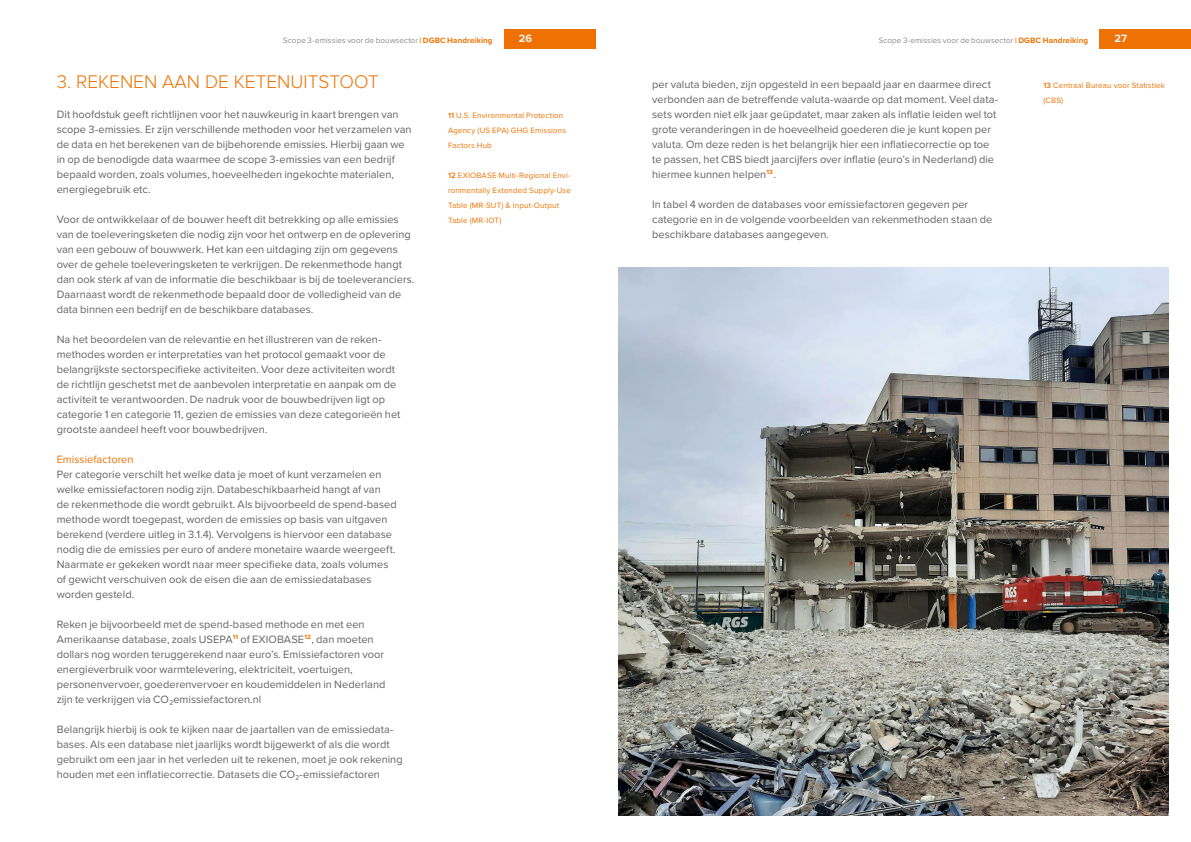
<style>
.page{position:relative;width:1191px;height:842px;background:#fff}
.page>*{position:absolute;margin:0;border:0;box-sizing:border-box;transform-origin:0 0}
.t1{font:300 19px "Proxima Nova";color:#ee7203}
.t2{font:11px/15px "Proxima Nova";letter-spacing:.005em;color:#646363}
.t3{font:11px "Proxima Nova";color:#ee7203}
.t4{font:700 11px "Proxima Nova";color:#f1f1f1}
.t5{font:8px/15px "Proxima Nova";letter-spacing:.015em;color:#ee7203}
.t6{font:300 8px "Proxima Nova";letter-spacing:.015em;color:#646363}
.s1{font-weight:700;color:#ee7203}
.s2{font-weight:600}
</style>
<div class="page">
<img style="left:618px;top:268px;width:550px;height:548px">
<div style="left:503px;top:29px;width:92px;height:20px;background:#ee7203"></div>
<div style="left:1099px;top:29px;width:92px;height:20px;background:#ee7203"></div>
<p class="t6" style="left:283px;top:36px;width:211px">Scope 3-emissies voor de bouwsector <span class="s1">| DGBC Handreiking</span></p>
<p class="t4" style="left:519px;top:30px;width:15px">26</p>
<p class="t6" style="left:878px;top:36px;width:211px">Scope 3-emissies voor de bouwsector <span class="s1">| DGBC Handreiking</span></p>
<p class="t4" style="left:1114px;top:30px;width:14px">27</p>
<h1 class="t1" style="left:57px;top:73px;width:323px">3. REKENEN AAN DE KETENUITSTOOT</h1>
<p class="t2" style="left:57px;top:106px;width:356px">Dit hoofdstuk geeft richtlijnen voor het nauwkeurig in kaart brengen van scope 3-emissies. Er zijn verschillende methoden voor het verzamelen van de data en het berekenen van de bijbehorende emissies. Hierbij gaan we in op de benodigde data waarmee de scope 3-emissies van een bedrijf bepaald worden, zoals volumes, hoeveelheden ingekochte materialen, energiegebruik etc.</p>
<p class="t2" style="left:57px;top:211px;width:359px">Voor de ontwikkelaar of de bouwer heeft dit betrekking op alle emissies van de toeleveringsketen die nodig zijn voor het ontwerp en de oplevering van een gebouw of bouwwerk. Het kan een uitdaging zijn om gegevens over de gehele toeleveringsketen te verkrijgen. De rekenmethode hangt dan ook sterk af van de informatie die beschikbaar is bij de toeleveranciers.<br>Daarnaast wordt de rekenmethode bepaald door de volledigheid van de data binnen een bedrijf en de beschikbare databases.</p>
<p class="t2" style="left:57px;top:331px;width:345px">Na het beoordelen van de relevantie en het illustreren van de reken&shy;methodes worden er interpretaties van het protocol gemaakt voor de belangrijkste sectorspecifieke activiteiten. Voor deze activiteiten wordt de richtlijn geschetst met de aanbevolen interpretatie en aanpak om de activiteit te verantwoorden. De nadruk voor de bouwbedrijven ligt op categorie 1 en categorie 11, gezien de emissies van deze categorieën het grootste aandeel heeft voor bouwbedrijven.</p>
<p class="t3" style="left:57px;top:451px;width:78px">Emissiefactoren</p>
<p class="t2" style="left:57px;top:466px;width:341px">Per categorie verschilt het welke data je moet of kunt verzamelen en welke emissiefactoren nodig zijn. Databeschikbaarheid hangt af van<br>de rekenmethode die wordt gebruikt. Als bijvoorbeeld de spend-based methode wordt toegepast, worden de emissies op basis van uitgaven berekend (verdere uitleg in 3.1.4). Vervolgens is hiervoor een database nodig die de emissies per euro of andere monetaire waarde weergeeft.<br>Naarmate er gekeken wordt naar meer specifieke data, zoals volumes of gewicht verschuiven ook de eisen die aan de emissiedatabases worden gesteld.</p>
<p class="t2" style="left:57px;top:616px;width:330px">Reken je bijvoorbeeld met de spend-based methode en met een Amerikaanse database, zoals USEPA<sup>11</sup> of EXIOBASE<sup>12</sup>, dan moeten dollars nog worden teruggerekend naar euro’s. Emissiefactoren voor energieverbruik voor warmtelevering, elektriciteit, voertuigen, personenvervoer, goederenvervoer en koudemiddelen in Nederland zijn te verkrijgen via CO₂emissiefactoren.nl</p>
<p class="t2" style="left:57px;top:721px;width:347px">Belangrijk hierbij is ook te kijken naar de jaartallen van de emissiedata&shy;bases. Als een database niet jaarlijks wordt bijgewerkt of als die wordt gebruikt om een jaar in het verleden uit te rekenen, moet je ook rekening houden met een inflatiecorrectie. Datasets die CO₂-emissiefactoren</p>
<p class="t5" style="left:448px;top:107px;width:120px"><span class="s2">11</span> U.S. Environmental Protection<br>Agency (US EPA) GHG Emissions<br>Factors Hub</p>
<p class="t5" style="left:448px;top:167px;width:124px"><span class="s2">12</span> EXIOBASE Multi-Regional Envi&shy;ronmentally Extended Supply-Use<br>Table (MR-SUT) &amp; Input-Output<br>Table (MR-IOT)</p>
<p class="t2" style="left:652px;top:76px;width:347px">per valuta bieden, zijn opgesteld in een bepaald jaar en daarmee direct verbonden aan de betreffende valuta-waarde op dat moment. Veel data&shy;sets worden niet elk jaar geüpdatet, maar zaken als inflatie leiden wel tot grote veranderingen in de hoeveelheid goederen die je kunt kopen per valuta. Om deze reden is het belangrijk hier een inflatiecorrectie op toe te passen, het CBS biedt jaarcijfers over inflatie (euro’s in Nederland) die hiermee kunnen helpen<sup>13</sup>.</p>
<p class="t2" style="left:652px;top:196px;width:341px">In tabel 4 worden de databases voor emissiefactoren gegeven per categorie en in de volgende voorbeelden van rekenmethoden staan de beschikbare databases aangegeven.</p>
<p class="t5" style="left:1043px;top:77px;width:123px"><span class="s2">13</span> Centraal Bureau voor Statistiek (CBS)</p>
</div>
